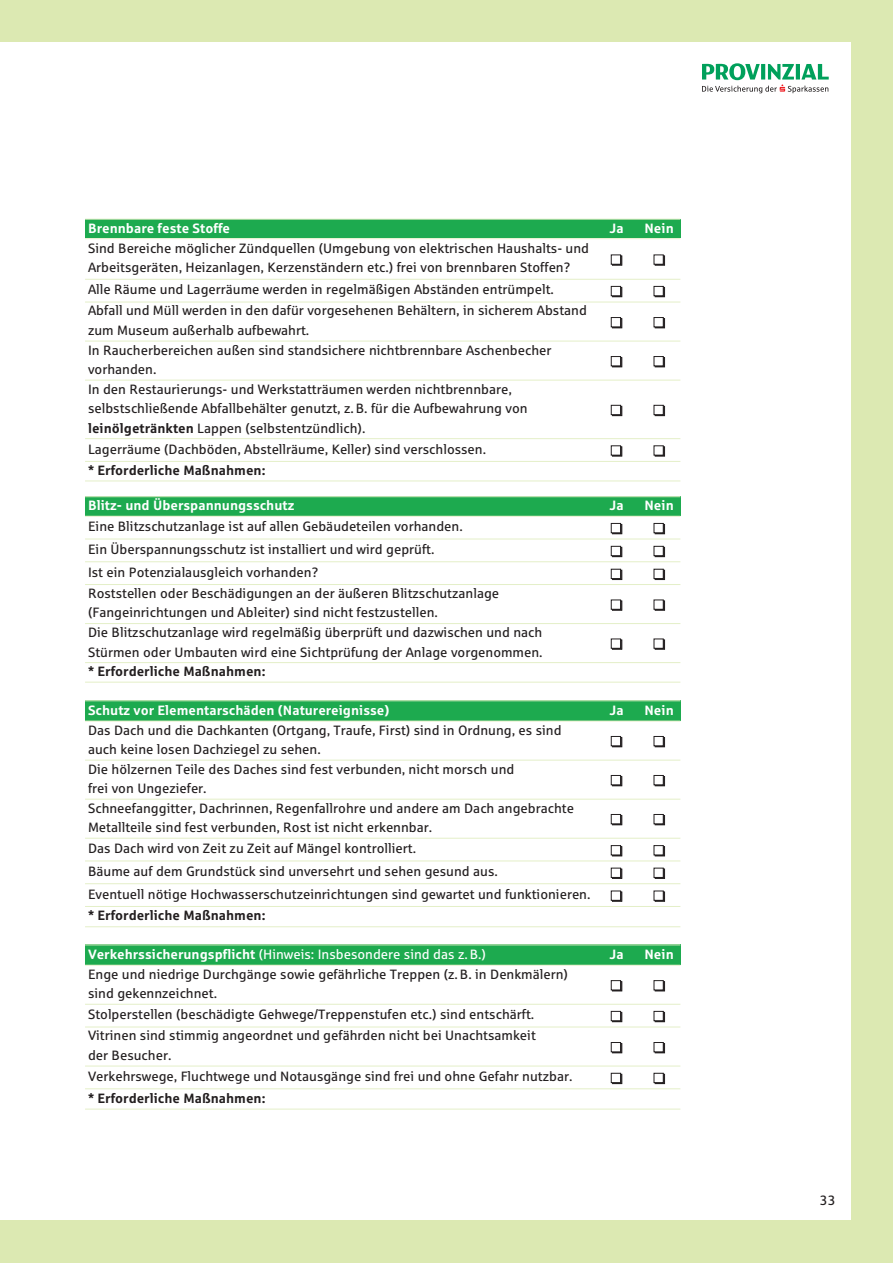
<style>
.page{position:relative;width:893px;height:1263px;background:#dce9b2}
.page>*{position:absolute;margin:0;border:0;box-sizing:border-box;transform-origin:0 0}
.t1{font:20.25px "Arial";color:#fff}
.t2{font:13.5px/19.5px "Sparkasse Rg";color:#231f20}
.t3{font:700 13.5px "Sparkasse Rg";color:#fff}
.t4{font:700 13.5px "Sparkasse Rg";color:#231f20}
.t5{font:13.5px "Sparkasse Rg";color:#fff}
.s1{font-weight:700}
.s2{font-family:"Arial";font-size:20.25px;color:#fff}
</style>
<div class="page">
<div style="left:0;top:43px;width:850px;height:1177px;background:#fff"></div>
<svg style="left:702px;top:63px;width:127px;height:30px"></svg>
<div style="left:85px;top:219px;width:510px;height:20px;background:#1daa4f"></div>
<div style="left:595px;top:219px;width:43px;height:20px;background:#1daa4f"></div>
<div style="left:638px;top:219px;width:42px;height:20px;background:#1daa4f"></div>
<hr style="left:85px;top:219px;width:595px;height:1px;background:#e4efc8">
<hr style="left:85px;top:238px;width:595px;height:1px;background:#e4efc8">
<hr style="left:85px;top:279px;width:595px;height:1px;background:#e4efc8">
<hr style="left:85px;top:302px;width:595px;height:1px;background:#e4efc8">
<hr style="left:85px;top:341px;width:595px;height:1px;background:#e4efc8">
<hr style="left:85px;top:380px;width:595px;height:1px;background:#e4efc8">
<hr style="left:85px;top:438px;width:595px;height:1px;background:#e4efc8">
<hr style="left:85px;top:461px;width:595px;height:1px;background:#e4efc8">
<hr style="left:85px;top:481px;width:595px;height:1px;background:#e4efc8">
<div style="left:85px;top:496px;width:510px;height:20px;background:#1daa4f"></div>
<div style="left:595px;top:496px;width:43px;height:20px;background:#1daa4f"></div>
<div style="left:638px;top:496px;width:42px;height:20px;background:#1daa4f"></div>
<hr style="left:85px;top:496px;width:595px;height:1px;background:#e4efc8">
<hr style="left:85px;top:516px;width:595px;height:1px;background:#e4efc8">
<hr style="left:85px;top:539px;width:595px;height:1px;background:#e4efc8">
<hr style="left:85px;top:561px;width:595px;height:1px;background:#e4efc8">
<hr style="left:85px;top:584px;width:595px;height:1px;background:#e4efc8">
<hr style="left:85px;top:623px;width:595px;height:1px;background:#e4efc8">
<hr style="left:85px;top:662px;width:595px;height:1px;background:#e4efc8">
<hr style="left:85px;top:682px;width:595px;height:1px;background:#e4efc8">
<div style="left:85px;top:700px;width:510px;height:21px;background:#1daa4f"></div>
<div style="left:595px;top:700px;width:43px;height:21px;background:#1daa4f"></div>
<div style="left:638px;top:700px;width:42px;height:21px;background:#1daa4f"></div>
<hr style="left:85px;top:700px;width:595px;height:1px;background:#e4efc8">
<hr style="left:85px;top:721px;width:595px;height:1px;background:#e4efc8">
<hr style="left:85px;top:760px;width:595px;height:1px;background:#e4efc8">
<hr style="left:85px;top:799px;width:595px;height:1px;background:#e4efc8">
<hr style="left:85px;top:838px;width:595px;height:1px;background:#e4efc8">
<hr style="left:85px;top:860px;width:595px;height:1px;background:#e4efc8">
<hr style="left:85px;top:883px;width:595px;height:1px;background:#e4efc8">
<hr style="left:85px;top:906px;width:595px;height:1px;background:#e4efc8">
<hr style="left:85px;top:926px;width:595px;height:1px;background:#e4efc8">
<div style="left:85px;top:944px;width:510px;height:21px;background:#1daa4f"></div>
<div style="left:595px;top:944px;width:43px;height:21px;background:#1daa4f"></div>
<div style="left:638px;top:944px;width:42px;height:21px;background:#1daa4f"></div>
<hr style="left:85px;top:944px;width:595px;height:1px;background:#e4efc8">
<hr style="left:85px;top:965px;width:595px;height:1px;background:#e4efc8">
<hr style="left:85px;top:1004px;width:595px;height:1px;background:#e4efc8">
<hr style="left:85px;top:1027px;width:595px;height:1px;background:#e4efc8">
<hr style="left:85px;top:1066px;width:595px;height:1px;background:#e4efc8">
<hr style="left:85px;top:1088px;width:595px;height:1px;background:#e4efc8">
<hr style="left:85px;top:1109px;width:595px;height:1px;background:#e4efc8">
<p class="t3" style="left:88px;top:220px;width:144px">Brennbare feste Stoffe</p>
<p class="t3" style="left:609px;top:220px;width:16px">Ja</p>
<p class="t3" style="left:644px;top:220px;width:31px">Nein</p>
<p class="t2" style="left:88px;top:238px;width:503px">Sind Bereiche möglicher Zündquellen (Umgebung von elektrischen Haushalts- und<br>Arbeitsgeräten, Heizanlagen, Kerzenständern etc.) frei von brennbaren Stoffen?</p>
<h1 class="t1" style="left:610px;top:245px;width:56px">■ ■</h1>
<p class="t2" style="left:88px;top:280px;width:467px">Alle Räume und Lagerräume werden in regelmäßigen Abständen entrümpelt.</p>
<h1 class="t1" style="left:610px;top:277px;width:56px">■ ■</h1>
<p class="t2" style="left:88px;top:301px;width:500px">Abfall und Müll werden in den dafür vorgesehenen Behältern, in sicherem Abstand zum Museum außerhalb aufbewahrt.</p>
<h1 class="t1" style="left:610px;top:308px;width:56px">■ ■</h1>
<p class="t2" style="left:88px;top:340px;width:465px">In Raucherbereichen außen sind standsichere nichtbrennbare Aschenbecher vorhanden.</p>
<p class="t2" style="left:88px;top:379px;width:441px">In den Restaurierungs- und Werkstatträumen werden nichtbrennbare, selbstschließende Abfallbehälter genutzt, z.B. für die Aufbewahrung von <span class="s1">leinölgetränkten</span> Lappen (selbstentzündlich).</p>
<h1 class="t1" style="left:610px;top:347px;width:56px">■ ■</h1>
<h1 class="t1" style="left:610px;top:396px;width:56px">■ ■</h1>
<p class="t2" style="left:88px;top:439px;width:400px">Lagerräume (Dachböden, Abstellräume, Keller) sind verschlossen.</p>
<h1 class="t1" style="left:610px;top:436px;width:56px">■ ■</h1>
<p class="t4" style="left:88px;top:462px;width:179px">* Erforderliche Maßnahmen:</p>
<p class="t3" style="left:88px;top:498px;width:208px">Blitz- und Überspannungsschutz</p>
<p class="t3" style="left:609px;top:498px;width:16px">Ja</p>
<p class="t3" style="left:644px;top:498px;width:31px">Nein</p>
<p class="t2" style="left:88px;top:517px;width:376px">Eine Blitzschutzanlage ist auf allen Gebäudeteilen vorhanden.</p>
<h1 class="t1" style="left:610px;top:514px;width:56px">■ ■</h1>
<p class="t2" style="left:88px;top:540px;width:348px">Ein Überspannungsschutz ist installiert und wird geprüft.</p>
<h1 class="t1" style="left:610px;top:537px;width:56px">■ ■</h1>
<p class="t2" style="left:88px;top:562px;width:232px">Ist ein Potenzialausgleich vorhanden?</p>
<h1 class="t1" style="left:610px;top:560px;width:56px">■ ■</h1>
<p class="t2" style="left:88px;top:583px;width:413px">Roststellen oder Beschädigungen an der äußeren Blitzschutzanlage (Fangeinrichtungen und Ableiter) sind nicht festzustellen.</p>
<h1 class="t1" style="left:610px;top:590px;width:56px">■ ■</h1>
<p class="t2" style="left:88px;top:623px;width:456px">Die Blitzschutzanlage wird regelmäßig überprüft und dazwischen und nach<br>Stürmen oder Umbauten wird eine Sichtprüfung der Anlage vorgenommen.</p>
<h1 class="t1" style="left:610px;top:629px;width:56px">■ ■</h1>
<p class="t4" style="left:88px;top:663px;width:179px">* Erforderliche Maßnahmen:</p>
<p class="t3" style="left:88px;top:702px;width:303px">Schutz vor Elementarschäden (Naturereignisse)</p>
<p class="t3" style="left:609px;top:702px;width:16px">Ja</p>
<p class="t3" style="left:644px;top:702px;width:31px">Nein</p>
<p class="t2" style="left:88px;top:720px;width:475px">Das Dach und die Dachkanten (Ortgang, Traufe, First) sind in Ordnung, es sind auch keine losen Dachziegel zu sehen.</p>
<h1 class="t1" style="left:610px;top:727px;width:56px">■ ■</h1>
<p class="t2" style="left:88px;top:759px;width:428px">Die hölzernen Teile des Daches sind fest verbunden, nicht morsch und frei von Ungeziefer.</p>
<h1 class="t1" style="left:610px;top:766px;width:56px">■ ■</h1>
<p class="t2" style="left:88px;top:798px;width:487px">Schneefanggitter, Dachrinnen, Regenfallrohre und andere am Dach angebrachte<br>Metallteile sind fest verbunden, Rost ist nicht erkennbar.</p>
<h1 class="t1" style="left:610px;top:805px;width:56px">■ ■</h1>
<p class="t2" style="left:88px;top:839px;width:330px">Das Dach wird von Zeit zu Zeit auf Mängel kontrolliert.</p>
<h1 class="t1" style="left:610px;top:836px;width:56px">■ ■</h1>
<p class="t2" style="left:88px;top:861px;width:411px">Bäume auf dem Grundstück sind unversehrt und sehen gesund aus.</p>
<h1 class="t1" style="left:610px;top:859px;width:56px">■ ■</h1>
<p class="t2" style="left:88px;top:884px;width:535px">Eventuell nötige Hochwasserschutzeinrichtungen sind gewartet und funktionieren. <span class="s2">■</span></p>
<h1 class="t1" style="left:652px;top:881px;width:14px">■</h1>
<p class="t4" style="left:88px;top:908px;width:179px">* Erforderliche Maßnahmen:</p>
<p class="t5" style="left:88px;top:946px;width:399px"><span class="s1">Verkehrssicherungspflicht</span> (Hinweis: Insbesondere sind das z.B.)</p>
<p class="t3" style="left:609px;top:946px;width:16px">Ja</p>
<p class="t3" style="left:644px;top:946px;width:31px">Nein</p>
<p class="t2" style="left:88px;top:964px;width:481px">Enge und niedrige Durchgänge sowie gefährliche Treppen (z.B. in Denkmälern) sind gekennzeichnet.</p>
<h1 class="t1" style="left:610px;top:971px;width:56px">■ ■</h1>
<p class="t2" style="left:88px;top:1005px;width:448px">Stolperstellen (beschädigte Gehwege/Treppenstufen etc.) sind entschärft.</p>
<h1 class="t1" style="left:610px;top:1002px;width:56px">■ ■</h1>
<p class="t2" style="left:88px;top:1026px;width:449px">Vitrinen sind stimmig angeordnet und gefährden nicht bei Unachtsamkeit der Besucher.</p>
<h1 class="t1" style="left:610px;top:1033px;width:56px">■ ■</h1>
<p class="t2" style="left:88px;top:1067px;width:486px">Verkehrswege, Fluchtwege und Notausgänge sind frei und ohne Gefahr nutzbar.</p>
<h1 class="t1" style="left:610px;top:1064px;width:56px">■ ■</h1>
<p class="t4" style="left:88px;top:1090px;width:179px">* Erforderliche Maßnahmen:</p>
<p class="t2" style="left:820px;top:1190px;width:17px">33</p>
</div>
